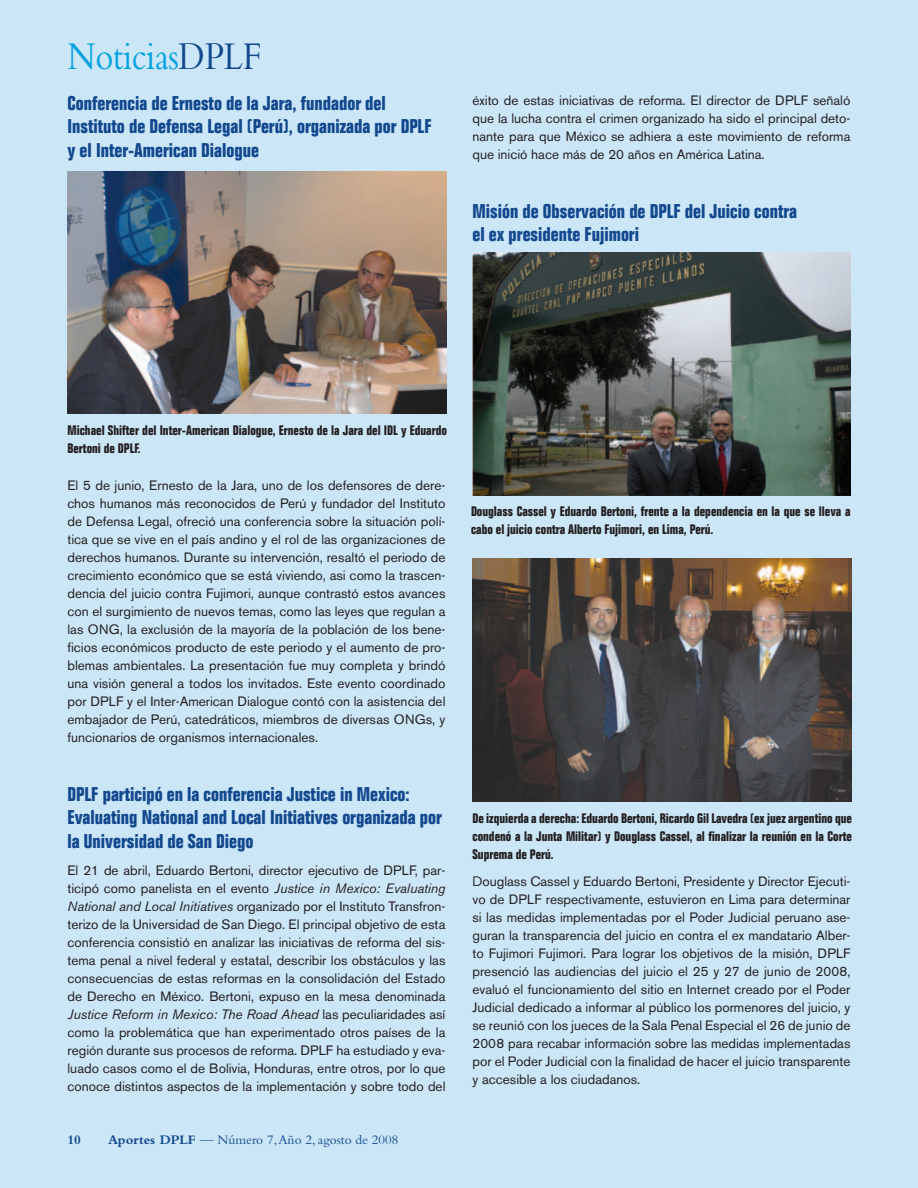
<style>
.page{position:relative;width:918px;height:1188px;background:#cbe6f7}
.page>*{position:absolute;margin:0;border:0;box-sizing:border-box;transform-origin:0 0}
.t1{font:40.95px "Bembo";letter-spacing:-.01em;color:#00a1e0;scale:.85 1}
.t2{font:700 condensed 19.5px/23.4px "Folio";color:#13488e}
.t3{font:13.5px/18px "Akzidenz Grotesk BE";color:#231f20;text-align:justify}
.t4{font:700 condensed 13.5px/18px "Folio";color:#231f20}
.t5{font:13.5px "Bembo";color:#13488e}
.t6{font:700 13.5px "Bembo";color:#13488e}
.s1{color:#13488e}
.s2{font-style:italic}
.s3{font-weight:700}
.s4{font-family:"Folio";font-weight:300}
</style>
<div class="page">
<img style="left:472px;top:252px;width:378px;height:243px">
<img style="left:68px;top:171px;width:379px;height:243px">
<img style="left:472px;top:559px;width:380px;height:243px">
<h1 class="t1" style="left:68px;top:32px;width:230px">Noticias<span class="s1">DPLF</span></h1>
<h2 class="t2" style="left:68px;top:91px;width:366px">Conferencia de Ernesto de la Jara, fundador del<br>Instituto de Defensa Legal (Perú), organizada por DPLF y el Inter-American Dialogue</h2>
<p class="t3" style="left:472px;top:91px;width:380px">éxito de estas iniciativas de reforma. El director de DPLF señaló que la lucha contra el crimen organizado ha sido el principal deto&shy;nante para que México se adhiera a este movimiento de reforma que inició hace más de 20 años en América Latina.</p>
<h2 class="t2" style="left:472px;top:200px;width:326px">Misión de Observación de DPLF del Juicio contra el ex presidente Fujimori</h2>
<p class="t4" style="left:68px;top:421px;width:381px">Michael Shifter del Inter-American Dialogue, Ernesto de la Jara del IDL y Eduardo<br>Bertoni de DPLF.</p>
<p class="t3" style="left:67px;top:476px;width:380px">El 5 de junio, Ernesto de la Jara, uno de los defensores de dere&shy;chos humanos más reconocidos de Perú y fundador del Instituto de Defensa Legal, ofreció una conferencia sobre la situación polí&shy;tica que se vive en el país andino y el rol de las organizaciones de derechos humanos. Durante su intervención, resaltó el periodo de crecimiento económico que se está viviendo, asi como la trascen&shy;dencia del juicio contra Fujimori, aunque contrastó estos avances con el surgimiento de nuevos temas, como las leyes que regulan a las ONG, la exclusión de la mayoría de la población de los bene&shy;ficios económicos producto de este periodo y el aumento de pro&shy;blemas ambientales. La presentación fue muy completa y brindó una visión general a todos los invitados. Este evento coordinado por DPLF y el Inter-American Dialogue contó con la asistencia del embajador de Perú, catedráticos, miembros de diversas ONGs, y funcionarios de organismos internacionales.</p>
<h2 class="t2" style="left:68px;top:783px;width:376px">DPLF participó en la conferencia Justice in Mexico:<br>Evaluating National and Local Initiatives organizada por la Universidad de San Diego</h2>
<p class="t3" style="left:67px;top:861px;width:380px">El 21 de abril, Eduardo Bertoni, director ejecutivo de DPLF, par&shy;ticipó como panelista en el evento <span class="s2">Justice in Mexico: Evaluating National and Local Initiatives</span> organizado por el Instituto Transfron&shy;terizo de la Universidad de San Diego. El principal objetivo de esta conferencia consistió en analizar las iniciativas de reforma del sis&shy;tema penal a nivel federal y estatal, describir los obstáculos y las consecuencias de estas reformas en la consolidación del Estado de Derecho en México. Bertoni, expuso en la mesa denominada <span class="s2">Justice Reform in Mexico: The Road Ahead</span> las peculiaridades así como la problemática que han experimentado otros países de la región durante sus procesos de reforma. DPLF ha estudiado y eva&shy;luado casos como el de Bolivia, Honduras, entre otros, por lo que conoce distintos aspectos de la implementación y sobre todo del</p>
<p class="t6" style="left:68px;top:1133px;width:15px">10</p>
<p class="t5" style="left:108px;top:1132px;width:292px"><span class="s3">Aportes DPLF</span> — Número 7, Año 2, agosto de 2008</p>
<p class="t4" style="left:471px;top:502px;width:381px">Douglass Cassel y Eduardo Bertoni, frente a la dependencia en la que se lleva a cabo el juicio contra Alberto Fujimori, en Lima, Perú.</p>
<p class="t4" style="left:472px;top:809px;width:381px;text-align:justify">De izquierda a derecha: Eduardo Bertoni, Ricardo Gil Lavedra (ex juez argentino que condenó a la Junta Militar) y Douglass Cassel, al finalizar la reunión en la Corte Suprema de Perú.</p>
<p class="t3" style="left:472px;top:873px;width:380px"><span class="s4">D</span>ouglass Cassel y Eduardo Bertoni, Presidente y Director Ejecuti&shy;vo de DPLF respectivamente, estuvieron en Lima para determinar si las medidas implementadas por el Poder Judicial peruano ase&shy;guran la transparencia del juicio en contra el ex mandatario Alber&shy;to Fujimori Fujimori. Para lograr los objetivos de la misión, DPLF presenció las audiencias del juicio el 25 y 27 de junio de 2008, evaluó el funcionamiento del sitio en Internet creado por el Poder Judicial dedicado a informar al público los pormenores del juicio, y se reunió con los jueces de la Sala Penal Especial el 26 de junio de 2008 para recabar información sobre las medidas implementadas por el Poder Judicial con la finalidad de hacer el juicio transparente y accesible a los ciudadanos.</p>
</div>
